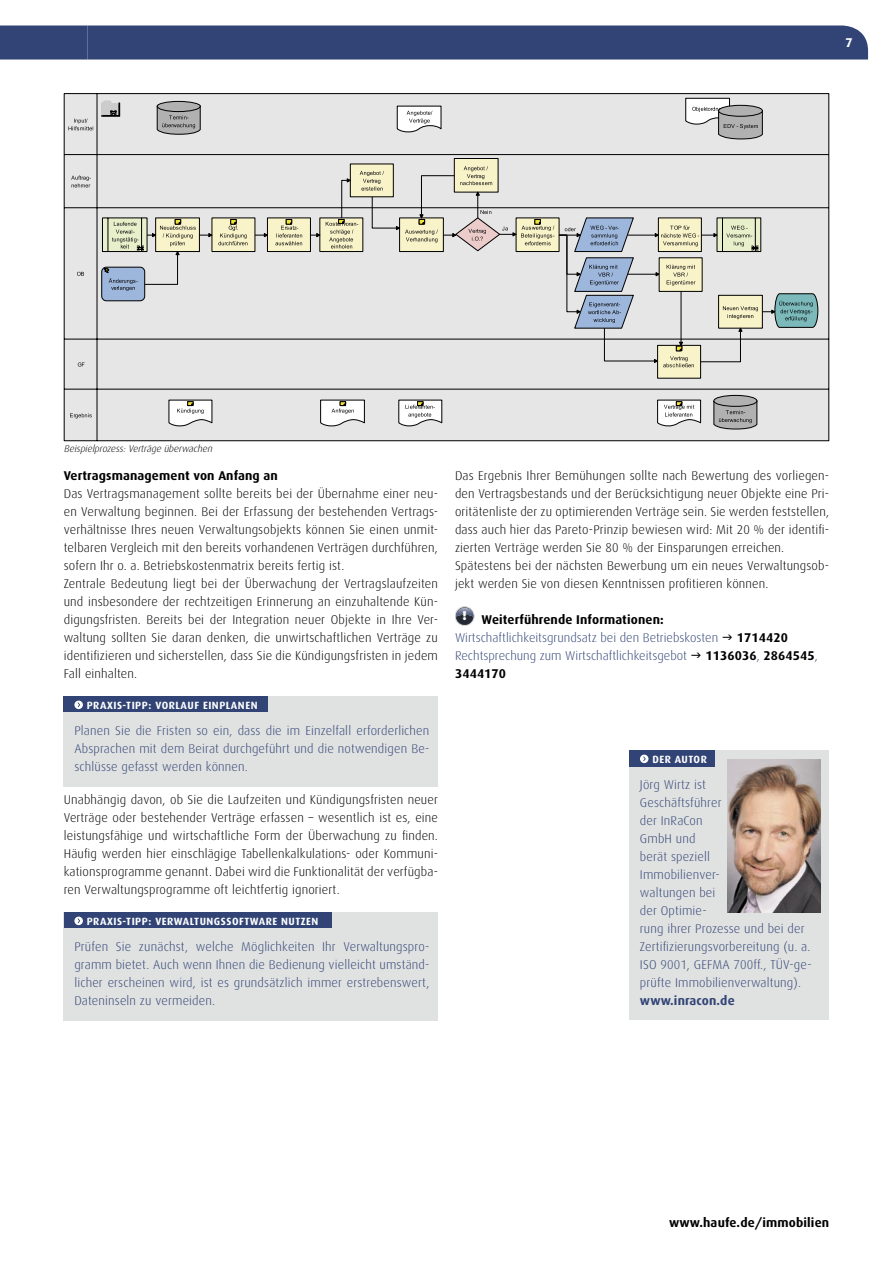
<style>
.page{position:relative;width:893px;height:1263px;background:#fff}
.page>*{position:absolute;margin:0;border:0;box-sizing:border-box;transform-origin:0 0}
.t1{font:300 12.75px/18px "Dax";letter-spacing:.01em;color:#000}
.t2{font:300 12.75px/18px "Dax";letter-spacing:.01em;color:#314475}
.t3{font:700 12.75px "Dax";letter-spacing:.01em;color:#000}
.t4{font:700 12.75px "Dax";letter-spacing:.01em;color:#314475}
.t5{font:700 12.75px "Dax";color:#fff}
.t6{font:700 10.5px "Dax";letter-spacing:.05em;color:#fff}
.t7{font:italic 300 9.75px "Dax";color:#000}
.s1{font-weight:700;color:#000}
.s2{font-weight:300;color:#314475}
</style>
<div class="page">
<svg style="left:64px;top:93px;width:765px;height:348px;background:#dadada"></svg>
<svg style="left:397px;top:106px;width:44px;height:26px"></svg>
<div style="left:454px;top:158px;width:44px;height:34px;background:#f9f3ca"></div>
<div style="left:454px;top:158px;width:44px;height:34px;border:1px solid #000"></div>
<div style="left:157px;top:101px;width:43px;height:11px;background:#b1b1b1;border-radius:50%"></div>
<div style="left:157px;top:101px;width:43px;height:11px;border:1px solid #000;border-radius:50%"></div>
<svg style="left:157px;top:106px;width:43px;height:28px"></svg>
<svg style="left:686px;top:98px;width:76px;height:41px"></svg>
<svg style="left:102px;top:101px;width:18px;height:15px"></svg>
<svg style="left:102px;top:166px;width:716px;height:263px;background:#d9d9d7"></svg>
<svg style="left:455px;top:608px;width:19px;height:16px"></svg>
<div style="left:455px;top:607px;width:19px;height:18px;border:1px solid #252934;border-radius:50%"></div>
<div style="left:455px;top:606px;width:19px;height:20px;border:1px solid #e0e1e1;border-radius:50%"></div>
<div style="left:0;top:26px;width:868px;height:34px;background:#314475"></div>
<div style="left:629px;top:750px;width:200px;height:270px;background:#e0e1e1"></div>
<div style="left:629px;top:750px;width:85px;height:17px;background:#314475"></div>
<svg style="left:640px;top:755px;width:8px;height:8px"></svg>
<img style="left:727px;top:759px;width:94px;height:153px">
<div style="left:64px;top:696px;width:374px;height:90px;background:#e0e1e1"></div>
<div style="left:64px;top:696px;width:204px;height:16px;background:#314475"></div>
<svg style="left:74px;top:701px;width:9px;height:8px"></svg>
<div style="left:64px;top:912px;width:374px;height:108px;background:#e0e1e1"></div>
<div style="left:64px;top:912px;width:268px;height:16px;background:#314475"></div>
<svg style="left:74px;top:917px;width:9px;height:8px"></svg>
<p class="t5" style="left:845px;top:35px;width:9px">7</p>
<p class="t7" style="left:64px;top:443px;width:152px">Beispielprozess:Verträge überwachen</p>
<p class="t3" style="left:64px;top:469px;width:216px">Vertragsmanagement von Anfang an</p>
<p class="t1" style="left:64px;top:485px;width:376px">Das Vertragsmanagement sollte bereits bei der Übernahme einer neu&shy;en Verwaltung beginnen. Bei der Erfassung der bestehenden Vertrags&shy;verhältnisse Ihres neuen Verwaltungsobjekts können Sie einen unmit&shy;telbaren Vergleich mit den bereits vorhandenen Verträgen durchführen, sofern Ihr o. a. Betriebskostenmatrix bereits fertig ist.<br>Zentrale Bedeutung liegt bei der Überwachung der Vertragslaufzeiten und insbesondere der rechtzeitigen Erinnerung an einzuhaltende Kün&shy;digungsfristen. Bereits bei der Integration neuer Objekte in Ihre Ver&shy;waltung sollten Sie daran denken, die unwirtschaftlichen Verträge zu identifizieren und sicherstellen, dass Sie die Kündigungsfristen in jedem Fall einhalten.</p>
<p class="t6" style="left:87px;top:699px;width:172px">PRAXIS-TIPP: VORLAUF EINPLANEN</p>
<p class="t2" style="left:74px;top:721px;width:357px;text-align:justify">Planen Sie die Fristen so ein, dass die im Einzelfall erforderlichen Absprachen mit dem Beirat durchgeführt und die notwendigen Be&shy;schlüsse gefasst werden können.</p>
<p class="t1" style="left:64px;top:791px;width:376px;text-align:justify">Unabhängig davon, ob Sie die Laufzeiten und Kündigungsfristen neuer Verträge oder bestehender Verträge erfassen – wesentlich ist es, eine leistungsfähige und wirtschaftliche Form der Überwachung zu finden.<br>Häufig werden hier einschlägige Tabellenkalkulations- oder Kommuni&shy;kationsprogramme genannt. Dabei wird die Funktionalität der verfügba&shy;ren Verwaltungsprogramme oft leichtfertig ignoriert.</p>
<p class="t6" style="left:87px;top:915px;width:233px">PRAXIS-TIPP: VERWALTUNGSSOFTWARE NUTZEN</p>
<p class="t2" style="left:74px;top:937px;width:357px;text-align:justify">Prüfen Sie zunächst, welche Möglichkeiten Ihr Verwaltungspro&shy;gramm bietet. Auch wenn Ihnen die Bedienung vielleicht umständ&shy;licher erscheinen wird, ist es grundsätzlich immer erstrebenswert, Dateninseln zu vermeiden.</p>
<p class="t1" style="left:455px;top:467px;width:376px">Das Ergebnis Ihrer Bemühungen sollte nach Bewertung des vorliegen&shy;den Vertragsbestands und der Berücksichtigung neuer Objekte eine Pri&shy;oritätenliste der zu optimierenden Verträge sein. Sie werden feststellen, dass auch hier das Pareto-Prinzip bewiesen wird: Mit 20 % der identifi&shy;zierten Verträge werden Sie 80 % der Einsparungen erreichen.<br>Spätestens bei der nächsten Bewerbung um ein neues Verwaltungsob&shy;jekt werden Sie von diesen Kenntnissen profitieren können.</p>
<p class="t2" style="left:455px;top:611px;width:265px;text-indent:7px"><sup>!</sup> <span class="s1">Weiterführende Informationen:<br></span>Wirtschaftlichkeitsgrundsatz bei den Betriebskosten</p>
<p class="t3" style="left:737px;top:631px;width:53px">1714420</p>
<p class="t2" style="left:455px;top:647px;width:233px">Rechtsprechung zum Wirtschaftlichkeitsgebot</p>
<p class="t3" style="left:705px;top:649px;width:114px">1136036<span class="s2">,</span> 2864545<span class="s2">,</span></p>
<p class="t3" style="left:455px;top:667px;width:53px">3444170</p>
<p class="t6" style="left:652px;top:753px;width:56px">DER AUTOR</p>
<p class="t2" style="left:640px;top:775px;width:173px">Jörg Wirtz ist<br>Geschäftsführer<br>der InRaCon<br>GmbH und<br>berät speziell<br>Immobilienver-<br>waltungen bei<br>der Optimie-<br>rung ihrer Prozesse und bei der<br>Zertifizierungsvorbereitung (u. a.<br>ISO 9001, GEFMA 700ff., TÜV-ge&shy;prüfte Immobilienverwaltung).</p>
<p class="t4" style="left:640px;top:993px;width:96px">www.inracon.de</p>
<p class="t3" style="left:669px;top:1216px;width:162px">www.haufe.de/immobilien</p>
</div>
